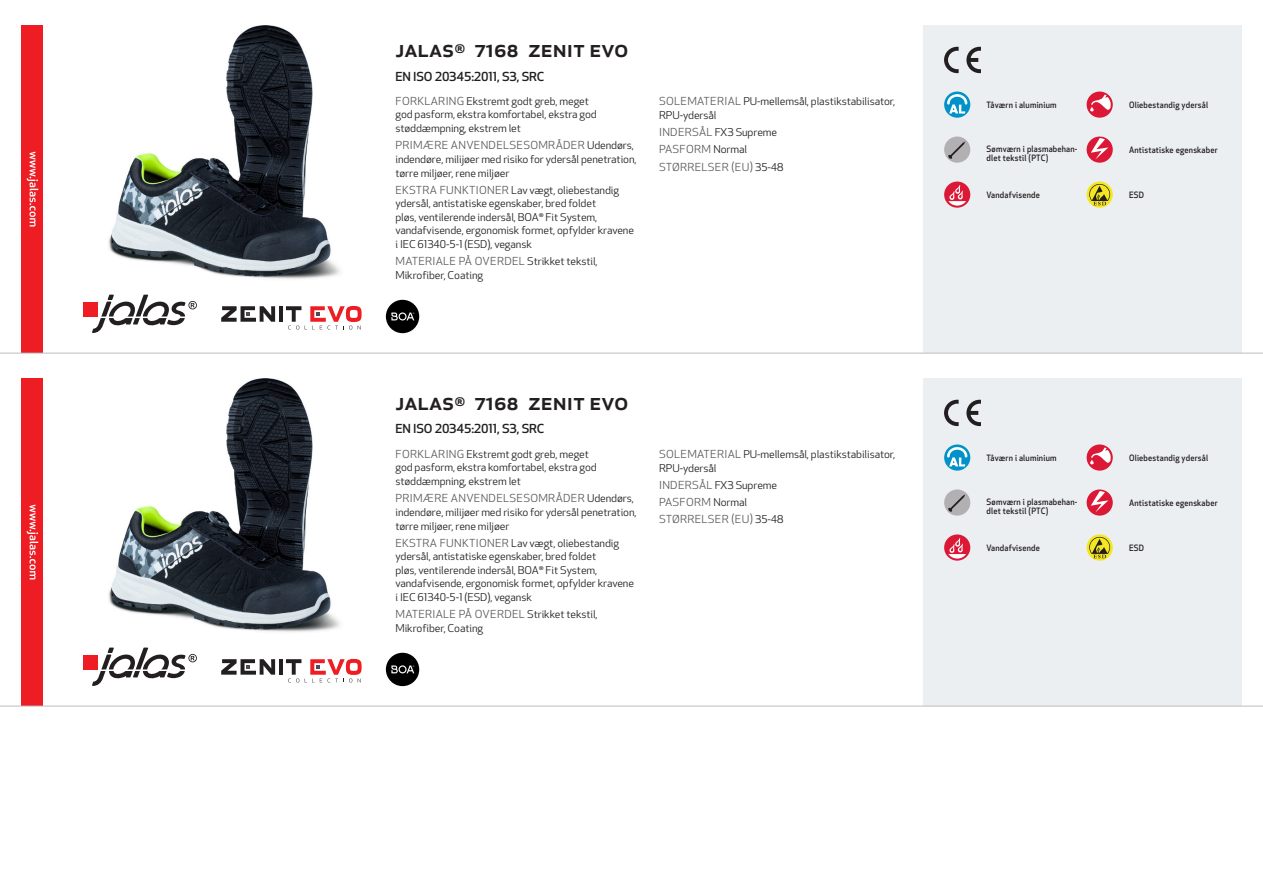
<style>
.page{position:relative;width:1263px;height:893px;background:#fff}
.page>*{position:absolute;margin:0;border:0;box-sizing:border-box;transform-origin:0 0}
.Produkt_namn{font:500 24px "Apex New";color:#231f20}
.Ingress{font:500 12.15px "Apex New";letter-spacing:-.015em;color:#231f20;scale:1.06 1}
.Funktion{font:10.8px/17.2px "Apex New";letter-spacing:.025em;color:#57585a;scale:1.06 1}
.Funktion-2{font:10.5px/13.6px "Apex New";letter-spacing:-.01em;color:#231f20;scale:1.06 1}
.Funktion_body{font:500 8.55px/9px "Apex New";letter-spacing:.025em;color:#231f20;scale:.95 1}
.s1{font-size:10.8px;color:#57585a}
.s2{font-size:10.5px;color:#231f20}
</style>
<div class="page">
<img style="left:109px;top:26px;width:231px;height:253px">
<div style="left:83px;top:302px;width:15px;height:14px;background:#ee1d23"></div>
<svg style="left:92px;top:295px;width:105px;height:38px"></svg>
<hr style="left:279px;top:306px;width:4px;height:16px;background:#231f20">
<svg style="left:221px;top:306px;width:54px;height:16px"></svg>
<svg style="left:286px;top:306px;width:76px;height:24px"></svg>
<div style="left:386px;top:300px;width:33px;height:33px;background:#000001;border-radius:50%"></div>
<svg style="left:391px;top:312px;width:23px;height:8px"></svg>
<div style="left:21px;top:26px;width:22px;height:327px;background:#ee1d23"></div>
<svg style="left:27px;top:152px;width:11px;height:75px"></svg>
<div style="left:923px;top:26px;width:319px;height:327px;background:#eceff1"></div>
<svg style="left:966px;top:47px;width:15px;height:26px"></svg>
<svg style="left:944px;top:47px;width:15px;height:26px"></svg>
<svg style="left:944px;top:92px;width:26px;height:26px"></svg>
<svg style="left:947px;top:94px;width:20px;height:20px"></svg>
<div style="left:944px;top:137px;width:26px;height:26px;background:#b3b0b3;border-radius:50%"></div>
<svg style="left:948px;top:141px;width:17px;height:18px"></svg>
<div style="left:944px;top:182px;width:26px;height:26px;background:#db1836;border-radius:50%"></div>
<svg style="left:948px;top:185px;width:18px;height:21px"></svg>
<svg style="left:1086px;top:92px;width:27px;height:26px"></svg>
<svg style="left:1090px;top:95px;width:21px;height:17px"></svg>
<svg style="left:1086px;top:137px;width:27px;height:26px"></svg>
<svg style="left:1091px;top:138px;width:17px;height:22px"></svg>
<svg style="left:1086px;top:182px;width:27px;height:26px"></svg>
<svg style="left:1089px;top:184px;width:21px;height:21px"></svg>
<img style="left:109px;top:378px;width:231px;height:254px">
<div style="left:83px;top:654px;width:15px;height:15px;background:#ee1d23"></div>
<svg style="left:92px;top:648px;width:105px;height:38px"></svg>
<hr style="left:279px;top:659px;width:4px;height:16px;background:#231f20">
<svg style="left:221px;top:659px;width:54px;height:16px"></svg>
<svg style="left:286px;top:659px;width:76px;height:23px"></svg>
<div style="left:386px;top:653px;width:33px;height:33px;background:#000001;border-radius:50%"></div>
<svg style="left:391px;top:665px;width:23px;height:8px"></svg>
<div style="left:21px;top:378px;width:22px;height:328px;background:#ee1d23"></div>
<svg style="left:27px;top:505px;width:11px;height:74px"></svg>
<div style="left:923px;top:378px;width:319px;height:328px;background:#eceff1"></div>
<svg style="left:966px;top:400px;width:15px;height:26px"></svg>
<svg style="left:944px;top:400px;width:15px;height:26px"></svg>
<svg style="left:944px;top:444px;width:26px;height:27px"></svg>
<svg style="left:947px;top:447px;width:20px;height:19px"></svg>
<div style="left:944px;top:489px;width:26px;height:27px;background:#b3b0b3;border-radius:50%"></div>
<svg style="left:948px;top:494px;width:17px;height:18px"></svg>
<svg style="left:944px;top:534px;width:26px;height:27px"></svg>
<svg style="left:948px;top:538px;width:18px;height:21px"></svg>
<svg style="left:1086px;top:444px;width:27px;height:27px"></svg>
<svg style="left:1090px;top:447px;width:21px;height:17px"></svg>
<svg style="left:1086px;top:489px;width:27px;height:27px"></svg>
<svg style="left:1091px;top:491px;width:17px;height:21px"></svg>
<svg style="left:1086px;top:534px;width:27px;height:27px"></svg>
<svg style="left:1089px;top:537px;width:21px;height:21px"></svg>
<hr style="left:0;top:353px;width:1263px;height:1px;background:#bcbdc0">
<hr style="left:0;top:706px;width:1263px;height:1px;background:#bcbdc0">
<p class="Produkt_namn" style="left:395px;top:33px;width:235px">JALAS<sup>®</sup> 7168 ZENIT EVO</p>
<p class="Ingress" style="left:395px;top:68px;width:142px">EN ISO 20345:2011, S3, SRC</p>
<p class="Funktion-2" style="left:395px;top:94px;width:192px"><span class="s1">FORKLARING</span> Ekstremt godt greb, meget god pasform, ekstra komfortabel, ekstra god støddæmpning, ekstrem let</p>
<p class="Funktion" style="left:395px;top:137px;width:226px">PRIMÆRE ANVENDELSESOMRÅDER <span class="s2">Udendørs,</span></p>
<p class="Funktion-2" style="left:395px;top:152px;width:229px">indendøre, milijøer med risiko for ydersål penetration, tørre miljøer, rene miljøer</p>
<p class="Funktion-2" style="left:395px;top:183px;width:227px"><span class="s1">EKSTRA FUNKTIONER</span> Lav vægt, oliebestandig ydersål, antistatiske egenskaber, bred foldet<br>pløs, ventilerende indersål, BOA<sup>®</sup> Fit System, vandafvisende, ergonomisk formet, opfylder kravene i IEC 61340-5-1 (ESD), vegansk</p>
<p class="Funktion" style="left:395px;top:253px;width:192px">MATERIALE PÅ OVERDEL <span class="s2">Strikket tekstil,</span></p>
<p class="Funktion-2" style="left:395px;top:269px;width:84px">Mikrofiber, Coating</p>
<p class="Funktion-2" style="left:659px;top:94px;width:224px"><span class="s1">SOLEMATERIAL</span> PU-mellemsål, plastikstabilisator,<br>RPU-ydersål</p>
<p class="Funktion-2" style="left:659px;top:125px;width:113px"><span class="s1">INDERSÅL</span> FX3 Supreme</p>
<p class="Funktion" style="left:659px;top:141px;width:119px">PASFORM <span class="s2">Normal<br></span>STØRRELSER (EU) <span class="s2">35-48</span></p>
<p class="Produkt_namn" style="left:395px;top:385px;width:235px">JALAS<sup>®</sup> 7168 ZENIT EVO</p>
<p class="Ingress" style="left:395px;top:421px;width:142px">EN ISO 20345:2011, S3, SRC</p>
<p class="Funktion-2" style="left:395px;top:447px;width:192px"><span class="s1">FORKLARING</span> Ekstremt godt greb, meget god pasform, ekstra komfortabel, ekstra god støddæmpning, ekstrem let</p>
<p class="Funktion" style="left:395px;top:490px;width:226px">PRIMÆRE ANVENDELSESOMRÅDER <span class="s2">Udendørs,</span></p>
<p class="Funktion-2" style="left:395px;top:505px;width:229px">indendøre, milijøer med risiko for ydersål penetration, tørre miljøer, rene miljøer</p>
<p class="Funktion-2" style="left:395px;top:536px;width:227px"><span class="s1">EKSTRA FUNKTIONER</span> Lav vægt, oliebestandig ydersål, antistatiske egenskaber, bred foldet<br>pløs, ventilerende indersål, BOA<sup>®</sup> Fit System, vandafvisende, ergonomisk formet, opfylder kravene i IEC 61340-5-1 (ESD), vegansk</p>
<p class="Funktion" style="left:395px;top:606px;width:192px">MATERIALE PÅ OVERDEL <span class="s2">Strikket tekstil,</span></p>
<p class="Funktion-2" style="left:395px;top:621px;width:84px">Mikrofiber, Coating</p>
<p class="Funktion-2" style="left:659px;top:447px;width:224px"><span class="s1">SOLEMATERIAL</span> PU-mellemsål, plastikstabilisator,<br>RPU-ydersål</p>
<p class="Funktion-2" style="left:659px;top:478px;width:113px"><span class="s1">INDERSÅL</span> FX3 Supreme</p>
<p class="Funktion" style="left:659px;top:494px;width:119px">PASFORM <span class="s2">Normal<br></span>STØRRELSER (EU) <span class="s2">35-48</span></p>
<p class="Funktion_body" style="left:986px;top:100px;width:75px">Tåværn i aluminium</p>
<p class="Funktion_body" style="left:986px;top:145px;width:97px">Sømværn i plasmabehan&shy;dlet tekstil (PTC)</p>
<p class="Funktion_body" style="left:986px;top:190px;width:58px">Vandafvisende</p>
<p class="Funktion_body" style="left:1129px;top:100px;width:85px">Oliebestandig ydersål</p>
<p class="Funktion_body" style="left:1129px;top:145px;width:95px">Antistatiske egenskaber</p>
<p class="Funktion_body" style="left:1129px;top:190px;width:17px">ESD</p>
<p class="Funktion_body" style="left:986px;top:453px;width:75px">Tåværn i aluminium</p>
<p class="Funktion_body" style="left:986px;top:497px;width:97px">Sømværn i plasmabehan&shy;dlet tekstil (PTC)</p>
<p class="Funktion_body" style="left:986px;top:543px;width:58px">Vandafvisende</p>
<p class="Funktion_body" style="left:1129px;top:453px;width:85px">Oliebestandig ydersål</p>
<p class="Funktion_body" style="left:1129px;top:498px;width:95px">Antistatiske egenskaber</p>
<p class="Funktion_body" style="left:1129px;top:543px;width:17px">ESD</p>
</div>
